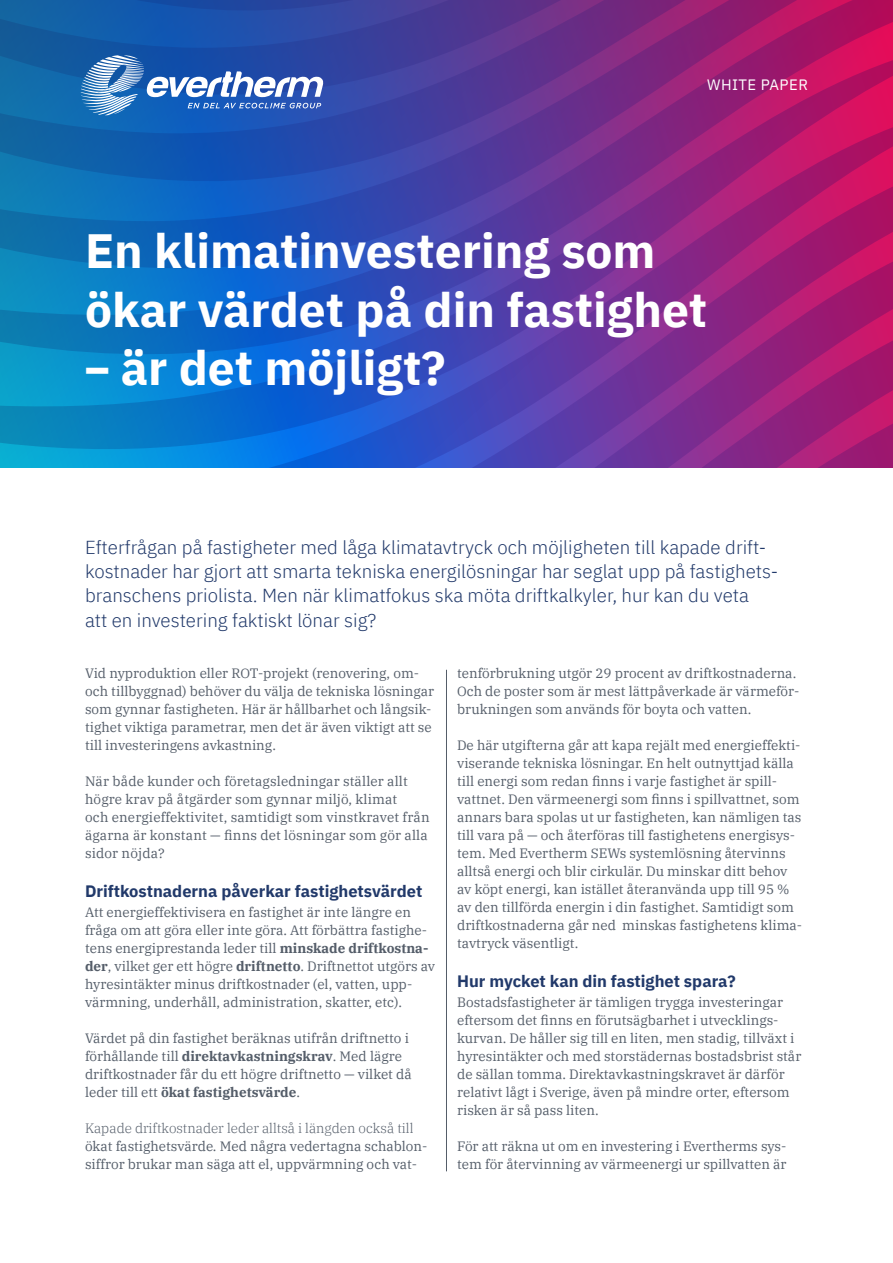
<style>
.page{position:relative;width:893px;height:1263px;background:#fff}
.page>*{position:absolute;margin:0;border:0;box-sizing:border-box;transform-origin:0 0}
.t1{font:700 48px "IBM Plex Sans";color:#fff}
.t2{font:700 48px "IBM Plex Sans";color:#fff;scale:.65 1}
.t3{font:300 18.75px/24.3px "IBM Plex Sans";color:#21396a}
.t4{font:700 16.5px "IBM Plex Sans";color:#21396a}
.t5{font:15px "IBM Plex Sans";letter-spacing:.03em;color:#fff}
.t6{font:13.5px/18px "IBM Plex Serif";color:#545d69}
.s1{font-weight:700}
.s2{font-weight:300}
</style>
<div class="page">
<svg style="left:0;top:0;width:893px;height:468px;background:#5045a1"></svg>
<svg style="left:81px;top:55px;width:242px;height:60px;background:#517dc1"></svg>
<hr style="left:446px;top:670px;width:1px;height:501px;background:#545d69">
<p class="t5" style="left:707px;top:74px;width:102px">WHITE PAPER</p>
<p class="t1" style="left:85px;top:213px;width:572px">En klimatinvestering som</p>
<p class="t1" style="left:85px;top:271px;width:624px">ökar värdet på din fastighet</p>
<p class="t2" style="left:85px;top:330px;width:556px">— är det möjligt?</p>
<p class="t3" style="left:85px;top:533px;width:683px">Efterfrågan på fastigheter med låga klimatavtryck och möjligheten till kapade drift-</p>
<p class="t3" style="left:85px;top:557px;width:695px">kostnader har gjort att smarta tekniska energilösningar har seglat upp på fastighets&shy;branschens priolista. Men när klimatfokus ska möta driftkalkyler, hur kan du veta</p>
<p class="t3" style="left:85px;top:606px;width:293px">att en investering faktiskt lönar sig?</p>
<p class="t6" style="left:85px;top:663px;width:351px">Vid nyproduktion eller ROT-projekt (renovering, om&shy;och tillbyggnad) behöver du välja de tekniska lösningar som gynnar fastigheten. Här är hållbarhet och långsik&shy;tighet viktiga parametrar, men det är även viktigt att se till investeringens avkastning.</p>
<p class="t6" style="left:85px;top:771px;width:324px">När både kunder och företagsledningar ställer allt</p>
<p class="t6" style="left:85px;top:789px;width:314px">högre krav på åtgärder som gynnar miljö, klimat</p>
<p class="t6" style="left:85px;top:807px;width:346px">och energieffektivitet, samtidigt som vinstkravet från ägarna är konstant — finns det lösningar som gör alla</p>
<p class="t6" style="left:85px;top:843px;width:81px">sidor nöjda?</p>
<p class="t4" style="left:85px;top:878px;width:339px">Driftkostnaderna påverkar fastighetsvärdet</p>
<p class="t6" style="left:85px;top:902px;width:352px">Att energieffektivisera en fastighet är inte längre en fråga om att göra eller inte göra. Att förbättra fastighe&shy;tens energiprestanda leder till <span class="s1">minskade driftkostna&shy;der</span>, vilket ger ett högre <span class="s1">driftnetto</span>. Driftnettot utgörs av hyresintäkter minus driftkostnader (el, vatten, upp&shy;värmning, underhåll, administration, skatter, etc).</p>
<p class="t6" style="left:85px;top:1028px;width:328px">Värdet på din fastighet beräknas utifrån driftnetto i förhållande till <span class="s1">direktavkastningskrav</span>. Med lägre driftkostnader får du ett högre driftnetto — vilket då leder till ett <span class="s1">ökat fastighetsvärde</span>.</p>
<p class="t6" style="left:85px;top:1118px;width:344px"><span class="s2">Kapade driftkostnader leder alltså i längden också till </span>ökat fastighetsvärde. Med några vedertagna schablon&shy;siffror brukar man säga att el, uppvärmning och vat-</p>
<p class="t6" style="left:457px;top:663px;width:344px">tenförbrukning utgör 29 procent av driftkostnaderna.<br>Och de poster som är mest lättpåverkade är värmeför&shy;brukningen som används för boyta och vatten.</p>
<p class="t6" style="left:457px;top:735px;width:347px">De här utgifterna går att kapa rejält med energieffekti&shy;viserande tekniska lösningar. En helt outnyttjad källa till energi som redan finns i varje fastighet är spill&shy;vattnet. Den värmeenergi som finns i spillvattnet, som annars bara spolas ut ur fastigheten, kan nämligen tas till vara på — och återföras till fastighetens energisys&shy;tem. Med Evertherm SEWs systemlösning återvinns alltså energi och blir cirkulär. Du minskar ditt behov av köpt energi, kan istället återanvända upp till 95 % av den tillförda energin i din fastighet. Samtidigt som driftkostnaderna går ned minskas fastighetens klima&shy;tavtryck väsentligt.</p>
<p class="t4" style="left:457px;top:968px;width:280px">Hur mycket kan din fastighet spara?</p>
<p class="t6" style="left:457px;top:992px;width:346px">Bostadsfastigheter är tämligen trygga investeringar eftersom det finns en förutsägbarhet i utvecklings&shy;kurvan. De håller sig till en liten, men stadig, tillväxt i hyresintäkter och med storstädernas bostadsbrist står de sällan tomma. Direktavkastningskravet är därför relativt lågt i Sverige, även på mindre orter, eftersom risken är så pass liten.</p>
<p class="t6" style="left:457px;top:1136px;width:331px">För att räkna ut om en investering i Evertherms sys&shy;tem för återvinning av värmeenergi ur spillvatten är</p>
</div>
